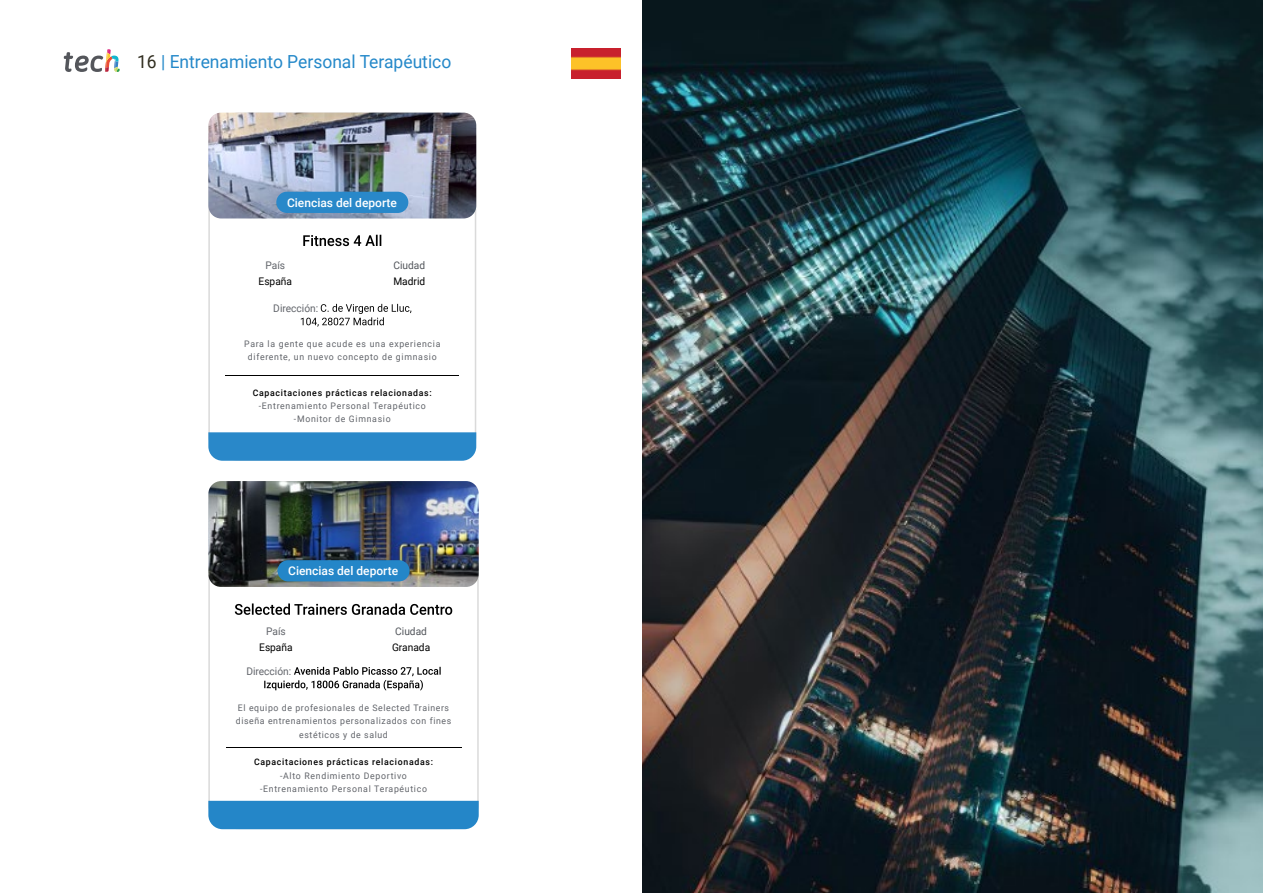
<style>
.page{position:relative;width:1263px;height:893px;background:#fff}
.page>*{position:absolute;margin:0;border:0;box-sizing:border-box;transform-origin:0 0}
.t1{font:18px "Roboto";color:#2488c9}
.t2{font:500 12px "Roboto";color:#fff}
.t3{font:10.5px "Roboto";color:#61646a}
.t4{font:10.5px "Roboto";color:#000}
.t5{font:10.5px "Roboto";color:#52555b}
.t6{font:9px/13.5px "Roboto";letter-spacing:.08em;color:#61646a;text-align:center}
.t7{font:500 9px "Roboto";letter-spacing:.08em;color:#000}
.s1{color:#312e20}
</style>
<div class="page">
<img style="left:642px;top:0;width:621px;height:893px">
<svg style="left:64px;top:49px;width:56px;height:23px"></svg>
<svg style="left:208px;top:112px;width:269px;height:337px"></svg>
<img style="left:208px;top:113px;width:268px;height:105px">
<div style="left:276px;top:192px;width:132px;height:21px;background:#2988c9;border-radius:11px"></div>
<svg style="left:208px;top:432px;width:268px;height:29px;background:#2f8bca"></svg>
<hr style="left:225px;top:375px;width:234px;height:1px;background:#000">
<svg style="left:303px;top:235px;width:78px;height:11px"></svg>
<svg style="left:301px;top:304px;width:110px;height:23px"></svg>
<svg style="left:208px;top:587px;width:271px;height:243px"></svg>
<img style="left:208px;top:481px;width:271px;height:106px">
<div style="left:277px;top:560px;width:133px;height:21px;background:#2486c8;border-radius:11px"></div>
<div style="left:208px;top:801px;width:271px;height:28px;background:#2486c8"></div>
<hr style="left:226px;top:747px;width:235px;height:1px;background:#000">
<svg style="left:235px;top:603px;width:217px;height:12px"></svg>
<svg style="left:264px;top:667px;width:177px;height:23px"></svg>
<img style="left:571px;top:49px;width:50px;height:30px">
<h1 class="t1" style="left:137px;top:49px;width:316px"><span class="s1">16</span> | Entrenamiento Personal Terapéutico</h1>
<h2 class="t2" style="left:287px;top:194px;width:112px">Ciencias del deporte</h2>
<p class="t3" style="left:265px;top:257px;width:21px">País</p>
<p class="t4" style="left:259px;top:274px;width:35px">España</p>
<p class="t5" style="left:393px;top:257px;width:33px">Ciudad</p>
<p class="t4" style="left:393px;top:274px;width:33px">Madrid</p>
<p class="t3" style="left:273px;top:301px;width:46px">Dirección:</p>
<p class="t6" style="left:244px;top:337px;width:198px">Para la gente que acude es una experiencia diferente, un nuevo concepto de gimnasio</p>
<p class="t7" style="left:253px;top:386px;width:180px">Capacitaciones prácticas relacionadas:</p>
<p class="t6" style="left:259px;top:399px;width:168px">-Entrenamiento Personal Terapéutico -Monitor de Gimnasio</p>
<h2 class="t2" style="left:288px;top:563px;width:112px">Ciencias del deporte</h2>
<p class="t3" style="left:266px;top:624px;width:21px">País</p>
<p class="t4" style="left:259px;top:640px;width:35px">España</p>
<p class="t5" style="left:395px;top:624px;width:33px">Ciudad</p>
<p class="t4" style="left:392px;top:640px;width:40px">Granada</p>
<p class="t3" style="left:246px;top:664px;width:46px">Dirección:</p>
<p class="t6" style="left:236px;top:700px;width:217px">El equipo de profesionales de Selected Trainers diseña entrenamientos personalizados con fines estéticos y de salud</p>
<p class="t7" style="left:254px;top:756px;width:180px">Capacitaciones prácticas relacionadas:</p>
<p class="t6" style="left:260px;top:768px;width:168px">-Alto Rendimiento Deportivo -Entrenamiento Personal Terapéutico</p>
</div>
